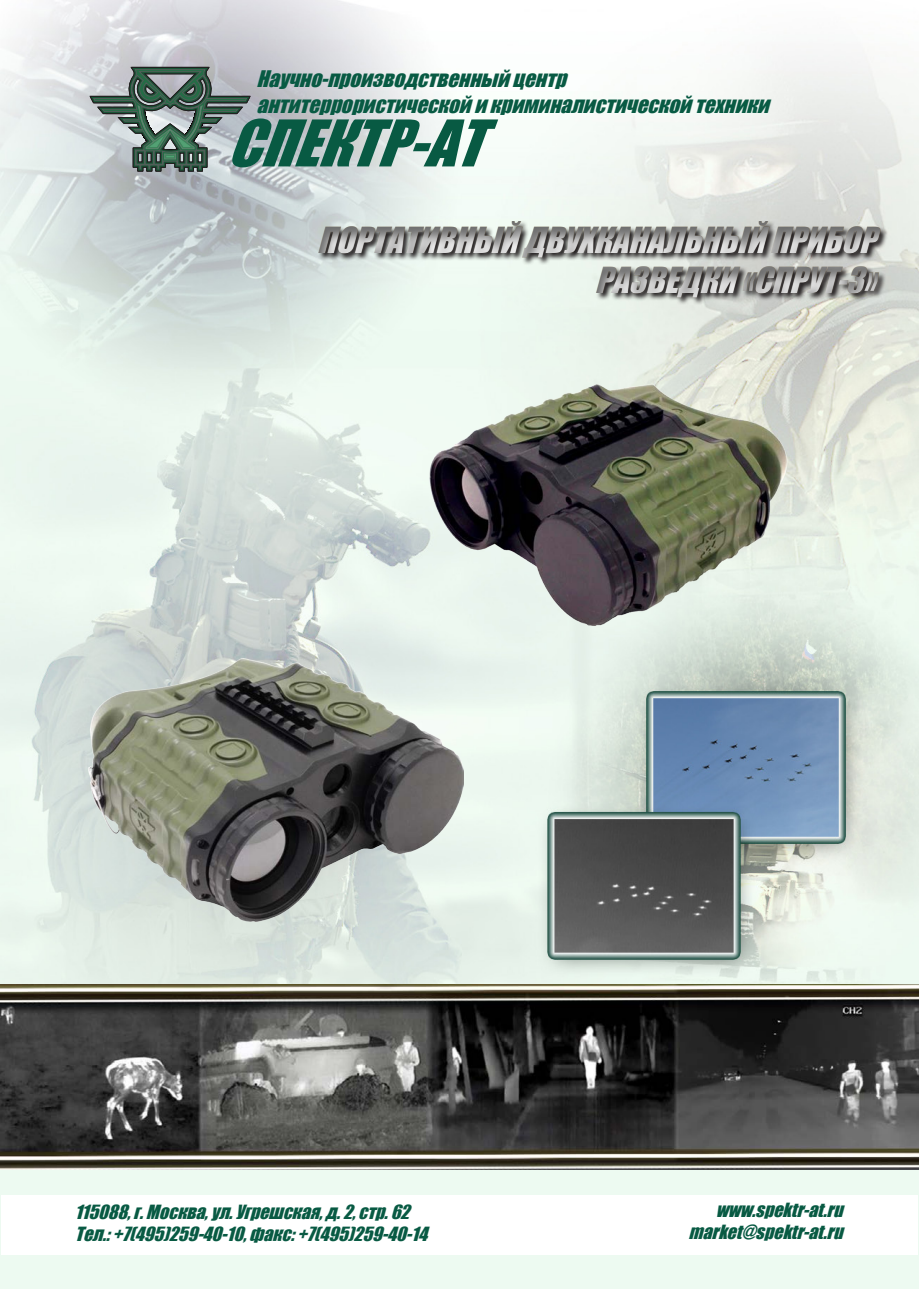
<style>
.page{position:relative;width:919px;height:1289px;background:#fff}
.page>*{position:absolute;margin:0;border:0;box-sizing:border-box;transform-origin:0 0}
.t1{font:italic 33px/39.6px "Impact";color:#fff;text-align:right}
.t2{font:italic 21px "Impact";color:#085a43}
.t3{font:italic 18px "Impact";color:#085a43}
</style>
<div class="page">
<img style="left:0;top:0;width:918px;height:1288px">
<div style="left:1px;top:1195px;width:916px;height:59px;background:#fff"></div>
<svg style="left:90px;top:67px;width:408px;height:104px;background:#95aca6"></svg>
<div style="left:58px;top:215px;width:860px;height:95px;background:#563c14;opacity:.75"></div>
<img style="left:0;top:984px;width:918px;height:185px">
<img style="left:416px;top:364px;width:381px;height:273px">
<img style="left:88px;top:659px;width:375px;height:262px">
<p class="t2" style="left:256px;top:63px;width:319px">Научно-производственныйцентр</p>
<p class="t2" style="left:256px;top:88px;width:522px">антитеррористическойикриминалистическойтехники</p>
<h1 class="t1" style="left:317px;top:220px;width:573px">ПОРТАТИВНЫЙДВУХКАНАЛЬНЫЙПРИБОР<br>РАЗВЕДКИ«СПРУТ-3»</h1>
<p class="t3" style="left:75px;top:1198px;width:343px">115088,г.Москва,ул.Угрешская,д.2,стр.62</p>
<p class="t3" style="left:75px;top:1219px;width:361px">Тел.:+7(495)259-40-10,факс:+7(495)259-40-14</p>
<p class="t3" style="left:715px;top:1196px;width:135px">www.spektr-at.ru</p>
<p class="t3" style="left:688px;top:1217px;width:162px">market@spektr-at.ru</p>
</div>
